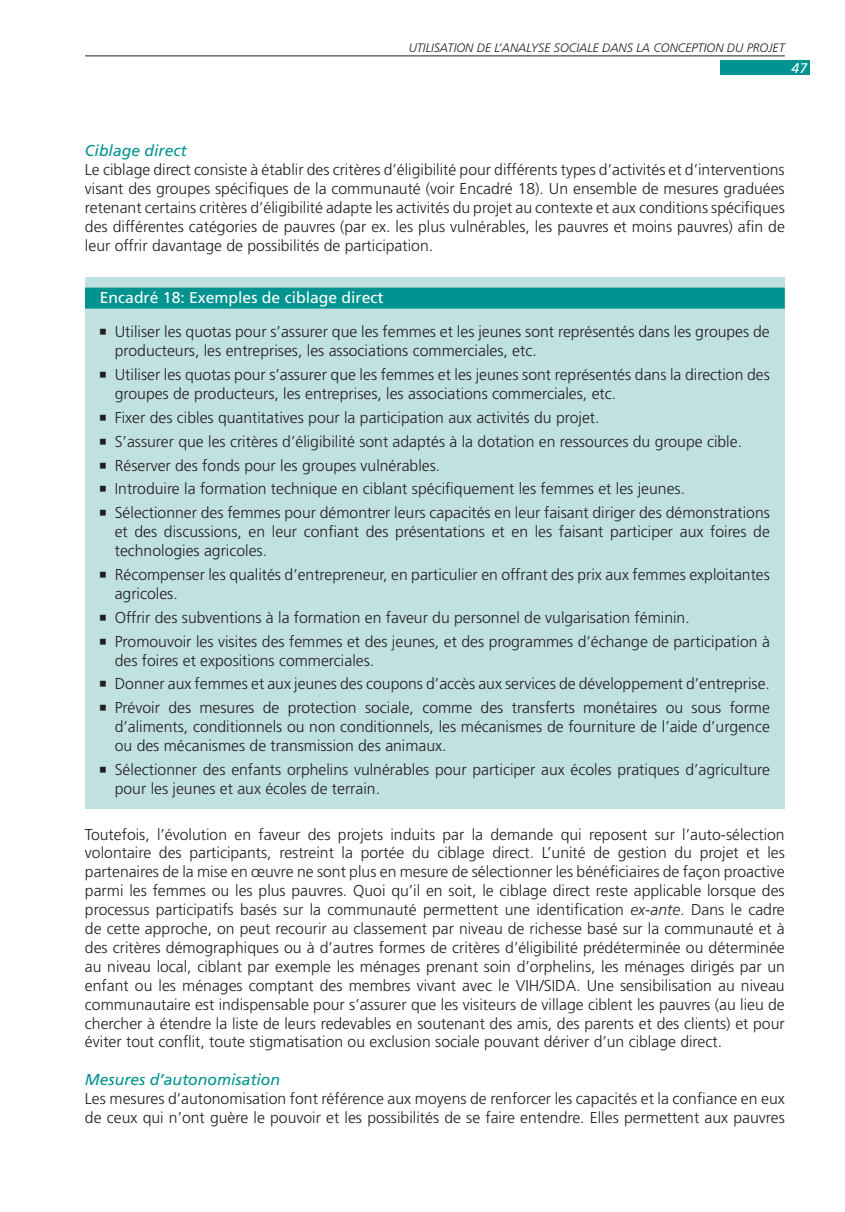
<style>
.page{position:relative;width:845px;height:1212px;background:#fff}
.page>*{position:absolute;margin:0;border:0;box-sizing:border-box;transform-origin:0 0}
.t1{font:300 15.75px/18.9px "Frutiger LT Std";color:#231f20}
.t2{font:italic 15.75px "Frutiger LT Std";color:#009390}
.t3{font:15.75px "Frutiger LT Std";color:#fff}
.t4{font:italic 14px "Frutiger LT Std";color:#fff}
.t5{font:italic 300 12.25px "Frutiger LT Std";color:#231f20}
.s1{font-style:italic}
</style>
<div class="page">
<div style="left:720px;top:60px;width:89px;height:15px;background:#009390"></div>
<hr style="left:85px;top:55px;width:699px;height:1px;background:#231f20">
<div style="left:85px;top:277px;width:699px;height:531px;background:#c1e0e0"></div>
<div style="left:85px;top:288px;width:699px;height:21px;background:#009390"></div>
<p class="t5" style="left:408px;top:42px;width:377px">UTILISATION DE L’ANALYSE SOCIALE DANS LA CONCEPTION DU PROJET</p>
<p class="t4" style="left:791px;top:61px;width:17px">47</p>
<p class="t2" style="left:85px;top:143px;width:103px">Ciblage direct</p>
<p class="t1" style="left:85px;top:161px;width:701px;text-align:justify">Le ciblage direct consiste à établir des critères d’éligibilité pour différents types d’activités et d’interventions visant des groupes spécifiques de la communauté (voir Encadré 18). Un ensemble de mesures graduées retenant certains critères d’éligibilité adapte les activités du projet au contexte et aux conditions spécifiques des différentes catégories de pauvres (par ex. les plus vulnérables, les pauvres et moins pauvres) afin de leur offrir davantage de possibilités de participation.</p>
<p class="t3" style="left:100px;top:290px;width:285px">Encadré 18: Exemples de ciblage direct</p>
<p class="t1" style="left:115px;top:323px;width:656px">Utiliser les quotas pour s’assurer que les femmes et les jeunes sont représentés dans les groupes de producteurs, les entreprises, les associations commerciales, etc.</p>
<p class="t1" style="left:115px;top:366px;width:656px">Utiliser les quotas pour s’assurer que les femmes et les jeunes sont représentés dans la direction des groupes de producteurs, les entreprises, les associations commerciales, etc.</p>
<p class="t1" style="left:115px;top:406px;width:656px;line-height:23.8px">Fixer des cibles quantitatives pour la participation aux activités du projet.<br>S’assurer que les critères d’éligibilité sont adaptés à la dotation en ressources du groupe cible.<br>Réserver des fonds pour les groupes vulnérables.<br>Introduire la formation technique en ciblant spécifiquement les femmes et les jeunes.<br>Sélectionner des femmes pour démontrer leurs capacités en leur faisant diriger des démonstrations</p>
<p class="t1" style="left:115px;top:523px;width:656px">et des discussions, en leur confiant des présentations et en les faisant participer aux foires de technologies agricoles.</p>
<p class="t1" style="left:115px;top:566px;width:656px">Récompenser les qualités d’entrepreneur, en particulier en offrant des prix aux femmes exploitantes agricoles.</p>
<p class="t1" style="left:115px;top:606px;width:656px;line-height:23.8px">Offrir des subventions à la formation en faveur du personnel de vulgarisation féminin.<br>Promouvoir les visites des femmes et des jeunes, et des programmes d’échange de participation à</p>
<p class="t1" style="left:115px;top:649px;width:656px;line-height:23.8px">des foires et expositions commerciales.<br>Donner aux femmes et aux jeunes des coupons d’accès aux services de développement d’entreprise.<br>Prévoir des mesures de protection sociale, comme des transferts monétaires ou sous forme</p>
<p class="t1" style="left:115px;top:718px;width:656px">d’aliments, conditionnels ou non conditionnels, les mécanismes de fourniture de l’aide d’urgence ou des mécanismes de transmission des animaux.</p>
<p class="t1" style="left:115px;top:761px;width:656px">Sélectionner des enfants orphelins vulnérables pour participer aux écoles pratiques d’agriculture pour les jeunes et aux écoles de terrain.</p>
<p class="t1" style="left:85px;top:825px;width:701px;text-align:justify">Toutefois, l’évolution en faveur des projets induits par la demande qui reposent sur l’auto-sélection volontaire des participants, restreint la portée du ciblage direct. L’unité de gestion du projet et les partenaires de la mise en œuvre ne sont plus en mesure de sélectionner les bénéficiaires de façon proactive parmi les femmes ou les plus pauvres. Quoi qu’il en soit, le ciblage direct reste applicable lorsque des processus participatifs basés sur la communauté permettent une identification <span class="s1">ex-ante</span>. Dans le cadre de cette approche, on peut recourir au classement par niveau de richesse basé sur la communauté et à des critères démographiques ou à d’autres formes de critères d’éligibilité prédéterminée ou déterminée au niveau local, ciblant par exemple les ménages prenant soin d’orphelins, les ménages dirigés par un enfant ou les ménages comptant des membres vivant avec le VIH/SIDA. Une sensibilisation au niveau communautaire est indispensable pour s’assurer que les visiteurs de village ciblent les pauvres (au lieu de chercher à étendre la liste de leurs redevables en soutenant des amis, des parents et des clients) et pour éviter tout conflit, toute stigmatisation ou exclusion sociale pouvant dériver d’un ciblage direct.</p>
<p class="t2" style="left:85px;top:1072px;width:197px">Mesures d’autonomisation</p>
<p class="t1" style="left:85px;top:1090px;width:701px">Les mesures d’autonomisation font référence aux moyens de renforcer les capacités et la confiance en eux de ceux qui n’ont guère le pouvoir et les possibilités de se faire entendre. Elles permettent aux pauvres</p>
</div>
